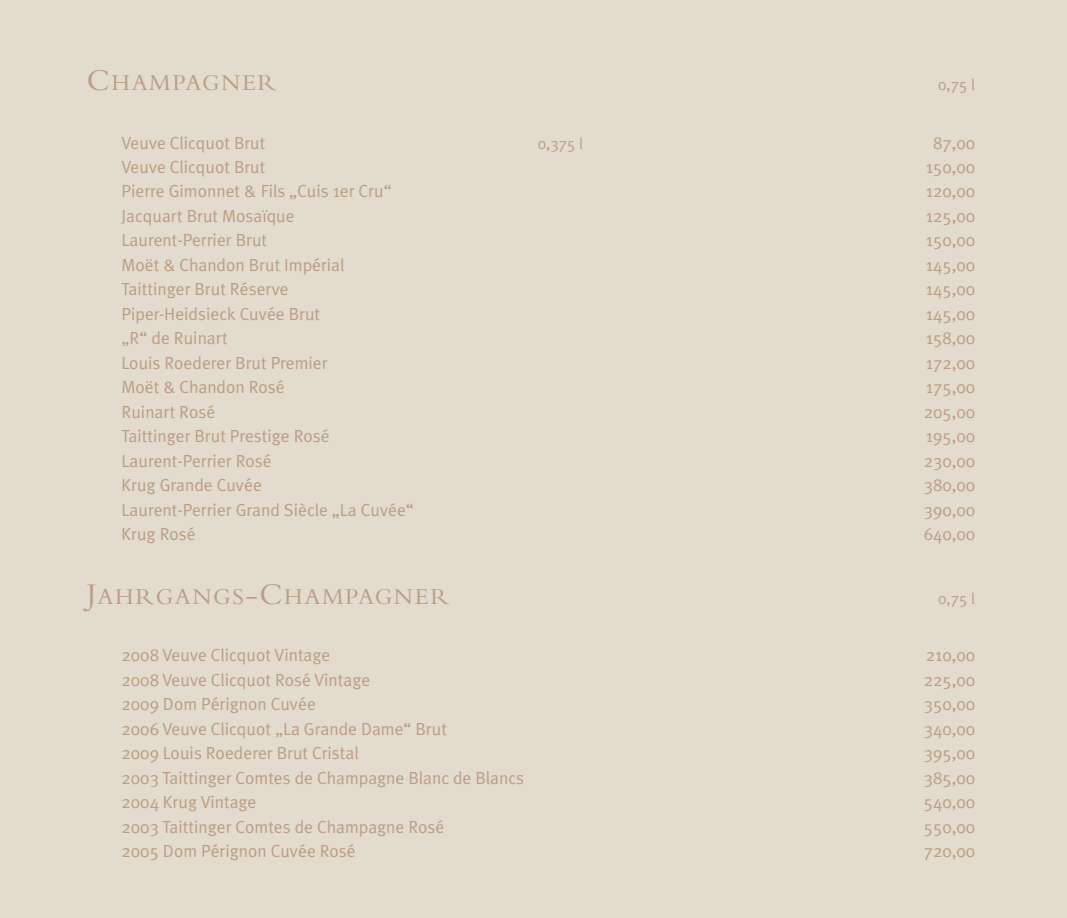
<style>
.page{position:relative;width:1067px;height:918px;background:#e3dbce}
.page>*{position:absolute;margin:0;border:0;box-sizing:border-box;transform-origin:0 0}
.t1{font:23.62px "Bembo";letter-spacing:.065em;color:#bb9d85}
.t2{font:17.5px "Meta Plus Normal";color:#bb9d85}
.t3{font:15.75px "Meta Plus Normal";color:#bb9d85}
.s1{font-size:31.5px}
</style>
<div class="page">
<h1 class="t1" style="left:87px;top:75px;width:191px"><span class="s1">C</span>HAMPAGNER</h1>
<p class="t3" style="left:938px;top:79px;width:38px">0,75 l</p>
<p class="t2" style="left:122px;top:136px;width:145px">Veuve Clicquot Brut</p>
<p class="t3" style="left:537px;top:138px;width:47px">0,375 l</p>
<p class="t2" style="left:933px;top:136px;width:44px">87,00</p>
<p class="t2" style="left:122px;top:160px;width:145px">Veuve Clicquot Brut</p>
<p class="t2" style="left:925px;top:160px;width:51px">150,00</p>
<p class="t2" style="left:122px;top:184px;width:271px">Pierre Gimonnet &amp; Fils „Cuis 1er Cru“</p>
<p class="t2" style="left:925px;top:184px;width:51px">120,00</p>
<p class="t2" style="left:122px;top:209px;width:175px">Jacquart Brut Mosaïque</p>
<p class="t2" style="left:925px;top:209px;width:51px">125,00</p>
<p class="t2" style="left:122px;top:233px;width:147px">Laurent-Perrier Brut</p>
<p class="t2" style="left:925px;top:233px;width:51px">150,00</p>
<p class="t2" style="left:122px;top:258px;width:224px">Moët &amp; Chandon Brut Impérial</p>
<p class="t2" style="left:925px;top:258px;width:51px">145,00</p>
<p class="t2" style="left:122px;top:282px;width:169px">Taittinger Brut Réserve</p>
<p class="t2" style="left:925px;top:282px;width:51px">145,00</p>
<p class="t2" style="left:122px;top:307px;width:200px">Piper-Heidsieck Cuvée Brut</p>
<p class="t2" style="left:925px;top:307px;width:51px">145,00</p>
<p class="t2" style="left:122px;top:331px;width:108px">„R“ de Ruinart</p>
<p class="t2" style="left:925px;top:331px;width:51px">158,00</p>
<p class="t2" style="left:122px;top:356px;width:207px">Louis Roederer Brut Premier</p>
<p class="t2" style="left:925px;top:356px;width:51px">172,00</p>
<p class="t2" style="left:122px;top:380px;width:165px">Moët &amp; Chandon Rosé</p>
<p class="t2" style="left:925px;top:380px;width:51px">175,00</p>
<p class="t2" style="left:122px;top:405px;width:95px">Ruinart Rosé</p>
<p class="t2" style="left:923px;top:405px;width:53px">205,00</p>
<p class="t2" style="left:122px;top:429px;width:210px">Taittinger Brut Prestige Rosé</p>
<p class="t2" style="left:925px;top:429px;width:51px">195,00</p>
<p class="t2" style="left:122px;top:454px;width:152px">Laurent-Perrier Rosé</p>
<p class="t2" style="left:923px;top:454px;width:53px">230,00</p>
<p class="t2" style="left:122px;top:478px;width:142px">Krug Grande Cuvée</p>
<p class="t2" style="left:923px;top:478px;width:53px">380,00</p>
<p class="t2" style="left:122px;top:503px;width:294px">Laurent-Perrier Grand Siècle „La Cuvée“</p>
<p class="t2" style="left:923px;top:503px;width:53px">390,00</p>
<p class="t2" style="left:122px;top:527px;width:76px">Krug Rosé</p>
<p class="t2" style="left:923px;top:527px;width:53px">640,00</p>
<h1 class="t1" style="left:87px;top:588px;width:364px"><span class="s1">J</span>AHRGANGS<span class="s1">-C</span>HAMPAGNER</h1>
<p class="t3" style="left:938px;top:592px;width:38px">0,75 l</p>
<p class="t2" style="left:122px;top:648px;width:210px">2008 Veuve Clicquot Vintage</p>
<p class="t2" style="left:925px;top:648px;width:51px">210,00</p>
<p class="t2" style="left:122px;top:673px;width:250px">2008 Veuve Clicquot Rosé Vintage</p>
<p class="t2" style="left:923px;top:673px;width:53px">225,00</p>
<p class="t2" style="left:122px;top:697px;width:196px">2009 Dom Pérignon Cuvée</p>
<p class="t2" style="left:923px;top:697px;width:53px">350,00</p>
<p class="t2" style="left:122px;top:722px;width:327px">2006 Veuve Clicquot „La Grande Dame“ Brut</p>
<p class="t2" style="left:923px;top:722px;width:53px">340,00</p>
<p class="t2" style="left:122px;top:746px;width:239px">2009 Louis Roederer Brut Cristal</p>
<p class="t2" style="left:923px;top:746px;width:53px">395,00</p>
<p class="t2" style="left:122px;top:771px;width:404px">2003 Taittinger Comtes de Champagne Blanc de Blancs</p>
<p class="t2" style="left:923px;top:771px;width:53px">385,00</p>
<p class="t2" style="left:122px;top:795px;width:136px">2004 Krug Vintage</p>
<p class="t2" style="left:923px;top:795px;width:53px">540,00</p>
<p class="t2" style="left:122px;top:820px;width:324px">2003 Taittinger Comtes de Champagne Rosé</p>
<p class="t2" style="left:923px;top:820px;width:53px">550,00</p>
<p class="t2" style="left:122px;top:844px;width:236px">2005 Dom Pérignon Cuvée Rosé</p>
<p class="t2" style="left:923px;top:844px;width:53px">720,00</p>
</div>
